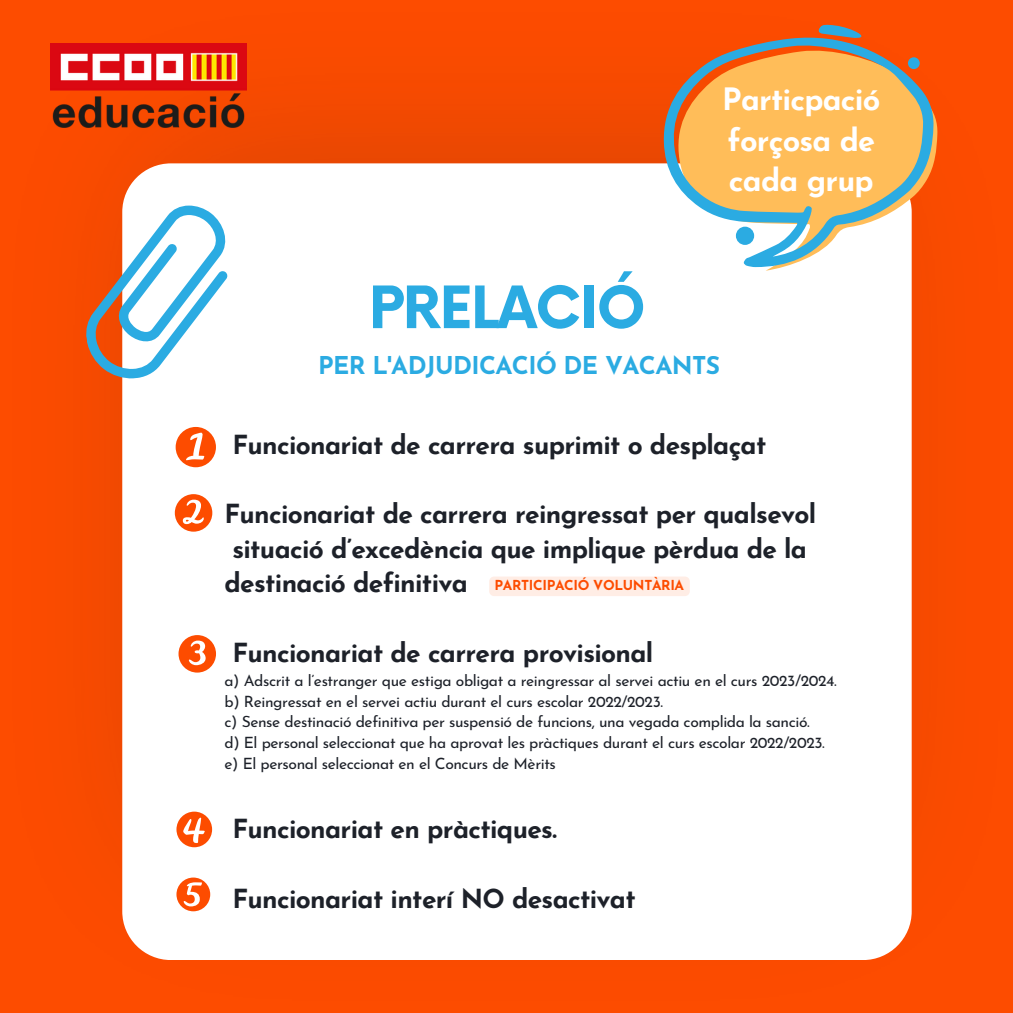
<style>
.page{position:relative;width:1013px;height:1013px;background:#fff}
.page>*{position:absolute;margin:0;border:0;box-sizing:border-box;transform-origin:0 0}
.t1{font:700 56.88px "Now";letter-spacing:-.025em;color:#2babe2}
.t2{font:700 30.75px/40.2px "Josefin Sans";letter-spacing:-.025em;color:#fff}
.t3{font:700 26.25px/34.8px "Josefin Sans";letter-spacing:-.025em;color:#1d2129}
.t4{font:700 24.5px "Josefin Sans";letter-spacing:-.025em;color:#2babe2}
.t5{font:15.62px "Josefin Sans";letter-spacing:-.025em;color:#1d2129}
.t6{font:700 13.75px "Josefin Sans";letter-spacing:-.025em;color:#fd4c00}
</style>
<div class="page">
<img style="left:0;top:0;width:1012px;height:1012px">
<div style="left:122px;top:163px;width:789px;height:797px;background:#fff;border-radius:49px"></div>
<svg style="left:71px;top:200px;width:157px;height:184px"></svg>
<img style="left:50px;top:44px;width:196px;height:83px">
<svg style="left:754px;top:47px;width:183px;height:224px;fill:#fd4c01"></svg>
<svg style="left:663px;top:25px;width:270px;height:242px;fill:#ffbd59"></svg>
<svg style="left:176px;top:427px;width:40px;height:40px"></svg>
<svg style="left:175px;top:494px;width:37px;height:37px"></svg>
<svg style="left:178px;top:635px;width:38px;height:37px"></svg>
<svg style="left:176px;top:811px;width:36px;height:36px"></svg>
<svg style="left:176px;top:877px;width:34px;height:34px"></svg>
<div style="left:489px;top:576px;width:200px;height:20px;background:#ffede5"></div>
<p class="t2" style="left:722px;top:83px;width:160px">Particpació forçosa de cada grup</p>
<p class="t1" style="left:369px;top:277px;width:278px">PRELACIÓ</p>
<p class="t4" style="left:318px;top:355px;width:403px">PER L'ADJUDICACIÓ DE VACANTS</p>
<p class="t3" style="left:232px;top:429px;width:535px">Funcionariat de carrera suprimit o desplaçat</p>
<p class="t3" style="left:224px;top:499px;width:593px">Funcionariat de carrera reingressat per qualsevol situació d’excedència que implique pèrdua de la destinació definitiva</p>
<p class="t6" style="left:494px;top:579px;width:191px">PARTICIPACIÓ VOLUNTÀRIA</p>
<p class="t3" style="left:232px;top:638px;width:422px">Funcionariat de carrera provisional</p>
<p class="t5" style="left:224px;top:674px;width:613px">a) Adscrit a l’estranger que estiga obligat a reingressar al servei actiu en el curs 2023/2024.</p>
<p class="t5" style="left:224px;top:695px;width:440px">b) Reingressat en el servei actiu durant el curs escolar 2022/2023.</p>
<p class="t5" style="left:224px;top:715px;width:587px">c) Sense destinació definitiva per suspensió de funcions, una vegada complida la sanció.</p>
<p class="t5" style="left:224px;top:736px;width:602px">d) El personal seleccionat que ha aprovat les pràctiques durant el curs escolar 2022/2023.</p>
<p class="t5" style="left:224px;top:757px;width:333px">e) El personal seleccionat en el Concurs de Mèrits</p>
<p class="t3" style="left:232px;top:814px;width:326px">Funcionariat en pràctiques.</p>
<p class="t3" style="left:232px;top:883px;width:405px">Funcionariat interí NO desactivat</p>
</div>
